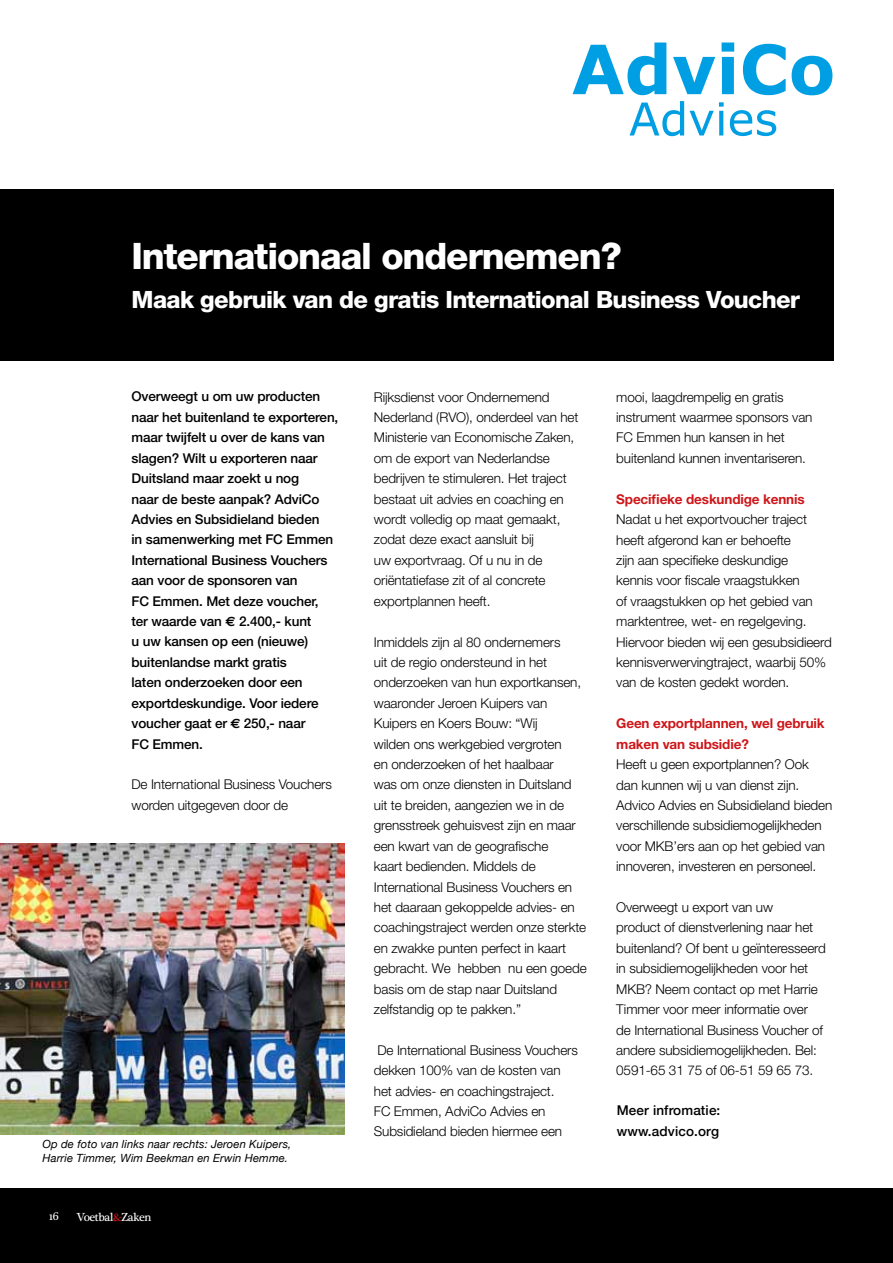
<style>
.page{position:relative;width:893px;height:1263px;background:#fff}
.page>*{position:absolute;margin:0;border:0;box-sizing:border-box;transform-origin:0 0}
.t1{font:800 36.6px "Helvetica Neue";letter-spacing:-.03em;color:#fff}
.t2{font:800 23.85px "Helvetica Neue";letter-spacing:-.03em;color:#fff}
.t3{font:300 13.5px/20.4px "Helvetica Neue";letter-spacing:-.01em;color:#000}
.t4{font:500 13.5px/20.4px "Helvetica Neue";letter-spacing:-.01em;color:#000}
.t5{font:700 13.5px/20.4px "Helvetica Neue";letter-spacing:-.01em;color:#cd171a}
.t6{font:500 13.5px/21px "Helvetica Neue";letter-spacing:.01em;color:#000}
.t7{font:700 13.5px "Helvetica Neue";color:#000}
.t8{font:12px "Plantagenet Cherokee";letter-spacing:-.04em;color:#fff}
.t9{font:italic 11.25px/13.5px "Helvetica Neue";letter-spacing:.01em;color:#000}
.s1{font-family:"Euro Sans";font-weight:700}
.s2{color:#cd171a}
</style>
<div class="page">
<div style="left:0;top:1188px;width:893px;height:75px;background:#000"></div>
<div style="left:0;top:189px;width:833px;height:172px;background:#000"></div>
<img style="left:0;top:843px;width:344px;height:291px">
<svg style="left:573px;top:43px;width:93px;height:52px"></svg>
<svg style="left:673px;top:57px;width:42px;height:37px"></svg>
<svg style="left:722px;top:43px;width:12px;height:51px"></svg>
<svg style="left:743px;top:44px;width:43px;height:51px"></svg>
<svg style="left:792px;top:56px;width:40px;height:39px"></svg>
<svg style="left:630px;top:101px;width:54px;height:35px"></svg>
<svg style="left:690px;top:102px;width:34px;height:33px"></svg>
<svg style="left:730px;top:110px;width:46px;height:26px"></svg>
<h1 class="t1" style="left:131px;top:234px;width:492px">Internationaal ondernemen?</h1>
<h2 class="t2" style="left:131px;top:285px;width:670px">Maak gebruik van de gratis International Business Voucher</h2>
<p class="t4" style="left:131px;top:386px;width:208px">Overweegt u om uw producten naar het buitenland te exporteren, maar twijfelt u over de kans van slagen? Wilt u exporteren naar<br>Duitsland maar zoekt u nog<br>naar de beste aanpak? AdviCo<br>Advies en Subsidieland bieden<br>in samenwerking met FC Emmen<br>International Business Vouchers aan voor de sponsoren van<br>FC Emmen. Met deze voucher, ter waarde van <span class="s1">e</span> 2.400,- kunt<br>u uw kansen op een (nieuwe) buitenlandse markt gratis<br>laten onderzoeken door een exportdeskundige. Voor iedere voucher gaat er <span class="s1">e</span> 250,- naar<br>FC Emmen.</p>
<p class="t3" style="left:131px;top:774px;width:202px">De International Business Vouchers worden uitgegeven door de</p>
<p class="t9" style="left:43px;top:1138px;width:250px">Op de foto van links naar rechts: Jeroen Kuipers,<br>Harrie Timmer, Wim Beekman en Erwin Hemme.</p>
<p class="t8" style="left:49px;top:1209px;width:12px">16</p>
<p class="t8" style="left:77px;top:1210px;width:76px">Voetbal<span class="s2">&amp;</span>Zaken</p>
<p class="t3" style="left:374px;top:386px;width:206px">Rijksdienst voor Ondernemend<br>Nederland (RVO), onderdeel van het<br>Ministerie van Economische Zaken, om de export van Nederlandse bedrijven te stimuleren. Het traject bestaat uit advies en coaching en wordt volledig op maat gemaakt, zodat deze exact aansluit bij<br>uw exportvraag. Of u nu in de oriëntatiefase zit of al concrete exportplannen heeft.</p>
<p class="t3" style="left:374px;top:631px;width:214px">Inmiddels zijn al 80 ondernemers<br>uit de regio ondersteund in het onderzoeken van hun exportkansen, waaronder Jeroen Kuipers van<br>Kuipers en Koers Bouw: “Wij<br>wilden ons werkgebied vergroten<br>en onderzoeken of het haalbaar<br>was om onze diensten in Duitsland uit te breiden, aangezien we in de grensstreek gehuisvest zijn en maar een kwart van de geografische<br>kaart bedienden. Middels de<br>International Business Vouchers en het daaraan gekoppelde advies- en coachingstraject werden onze sterkte en zwakke punten perfect in kaart gebracht. We hebben nu een goede basis om de stap naar Duitsland zelfstandig op te pakken.”</p>
<p class="t3" style="left:374px;top:1039px;width:205px">De International Business Vouchers dekken 100% van de kosten van het advies- en coachingstraject.<br>FC Emmen, AdviCo Advies en<br>Subsidieland bieden hiermee een</p>
<p class="t3" style="left:616px;top:386px;width:198px">mooi, laagdrempelig en gratis instrument waarmee sponsors van<br>FC Emmen hun kansen in het buitenland kunnen inventariseren.</p>
<p class="t5" style="left:616px;top:488px;width:190px">Specifieke deskundige kennis</p>
<p class="t3" style="left:616px;top:509px;width:217px">Nadat u het exportvoucher traject heeft afgerond kan er behoefte<br>zijn aan specifieke deskundige<br>kennis voor fiscale vraagstukken<br>of vraagstukken op het gebied van marktentree, wet- en regelgeving.<br>Hiervoor bieden wij een gesubsidieerd kennisverwervingtraject, waarbij 50% van de kosten gedekt worden.</p>
<p class="t5" style="left:616px;top:713px;width:210px">Geen exportplannen, wel gebruik maken van subsidie?</p>
<p class="t3" style="left:616px;top:754px;width:218px">Heeft u geen exportplannen? Ook dan kunnen wij u van dienst zijn.<br>Advico Advies en Subsidieland bieden verschillende subsidiemogelijkheden voor MKB’ers aan op het gebied van innoveren, investeren en personeel.</p>
<p class="t3" style="left:616px;top:897px;width:211px">Overweegt u export van uw<br>product of dienstverlening naar het buitenland? Of bent u geïnteresseerd in subsidiemogelijkheden voor het MKB? Neem contact op met Harrie Timmer voor meer informatie over de International Business Voucher of andere subsidiemogelijkheden. Bel:<br>0591-65 31 75 of 06-51 59 65 73.</p>
<p class="t7" style="left:668px;top:1103px;width:15px">or</p>
<p class="t6" style="left:617px;top:1099px;width:105px">Meer infromatie: www.advico.org</p>
</div>
